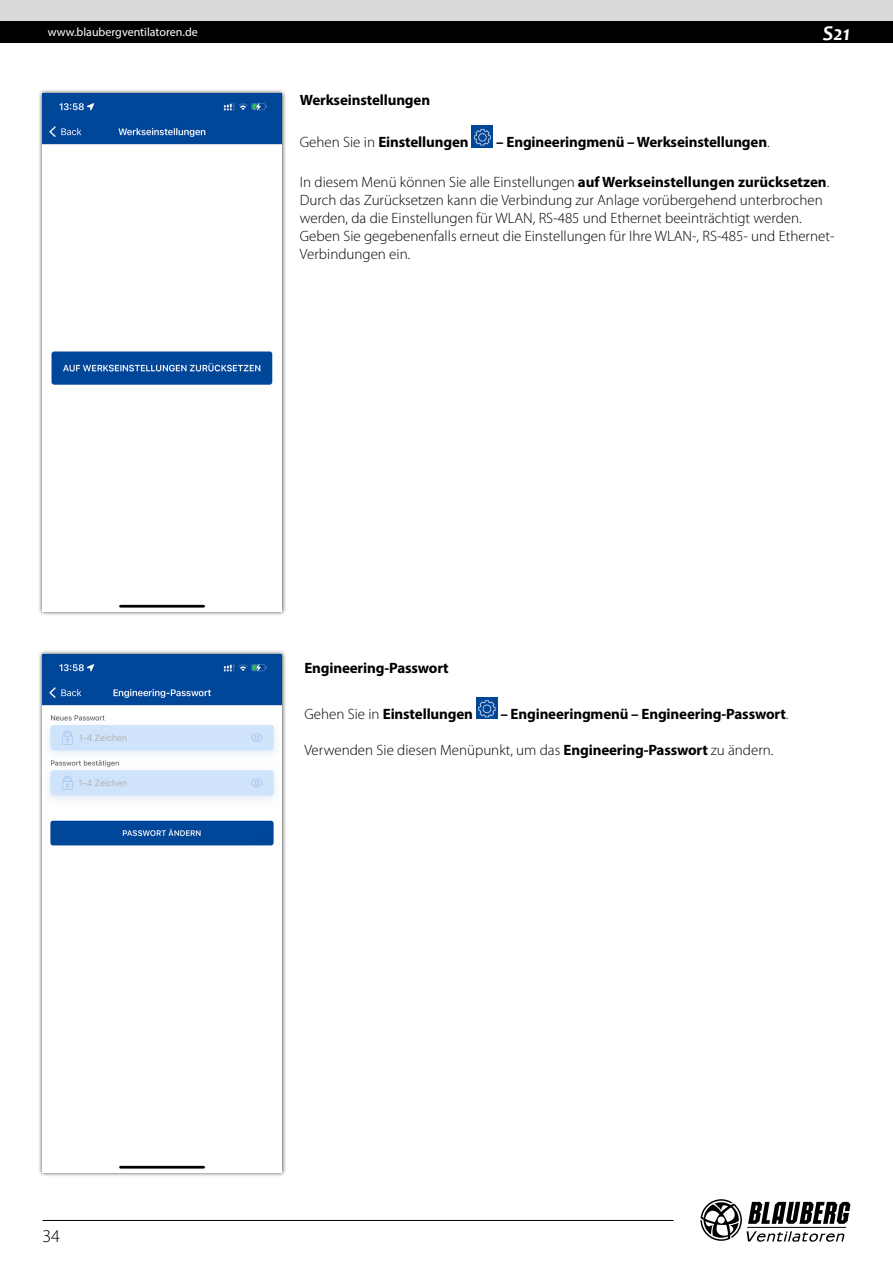
<style>
.page{position:relative;width:893px;height:1263px;background:#fff}
.page>*{position:absolute;margin:0;border:0;box-sizing:border-box;transform-origin:0 0}
.t1{font:italic 700 21px "Candara";color:#fff}
.t2{font:300 18px "Myriad Pro";color:#000}
.t3{font:300 15px/18px "Myriad Pro";color:#000}
.t4{font:700 15px "Myriad Pro";letter-spacing:-.01em;color:#000}
.t5{font:12px "Myriad Pro";color:#fff}
.s1{font-weight:300}
.s2{font-weight:700}
</style>
<div class="page">
<div style="left:0;top:0;width:893px;height:21px;background:#dadada"></div>
<div style="left:0;top:21px;width:893px;height:22px;background:#000"></div>
<svg style="left:700px;top:1199px;width:150px;height:43px"></svg>
<hr style="left:43px;top:1220px;width:631px;height:1px;background:#000">
<img style="left:472px;top:126px;width:21px;height:21px">
<img style="left:476px;top:697px;width:21px;height:22px">
<div style="left:38px;top:89px;width:248px;height:526px;background:#000;opacity:.75"></div>
<img style="left:43px;top:93px;width:239px;height:518px">
<div style="left:38px;top:650px;width:248px;height:527px;background:#000;opacity:.75"></div>
<img style="left:43px;top:655px;width:239px;height:517px">
<p class="t5" style="left:48px;top:25px;width:152px">www.blaubergventilatoren.de</p>
<h1 class="t1" style="left:823px;top:20px;width:29px">S21</h1>
<p class="t4" style="left:300px;top:90px;width:132px">Werkseinstellungen</p>
<p class="t4" style="left:300px;top:132px;width:170px"><span class="s1">Gehen Sie in</span> Einstellungen</p>
<p class="t4" style="left:496px;top:132px;width:275px">– Engineeringmenü – Werkseinstellungen<span class="s1">.</span></p>
<p class="t3" style="left:300px;top:173px;width:536px">In diesem Menü können Sie alle Einstellungen <span class="s2">auf Werkseinstellungen zurücksetzen</span>.<br>Durch das Zurücksetzen kann die Verbindung zur Anlage vorübergehend unterbrochen werden, da die Einstellungen für WLAN, RS-485 und Ethernet beeinträchtigt werden.<br>Geben Sie gegebenenfalls erneut die Einstellungen für Ihre WLAN-, RS-485- und Ethernet-Verbindungen ein.</p>
<p class="t2" style="left:43px;top:1226px;width:19px">34</p>
<p class="t4" style="left:304px;top:658px;width:146px">Engineering-Passwort</p>
<p class="t4" style="left:304px;top:704px;width:170px"><span class="s1">Gehen Sie in</span> Einstellungen</p>
<p class="t4" style="left:500px;top:704px;width:289px">– Engineeringmenü – Engineering-Passwort<span class="s1">.</span></p>
<p class="t3" style="left:304px;top:741px;width:471px">Verwenden Sie diesen Menüpunkt, um das <span class="s2">Engineering-Passwort</span> zu ändern.</p>
</div>
